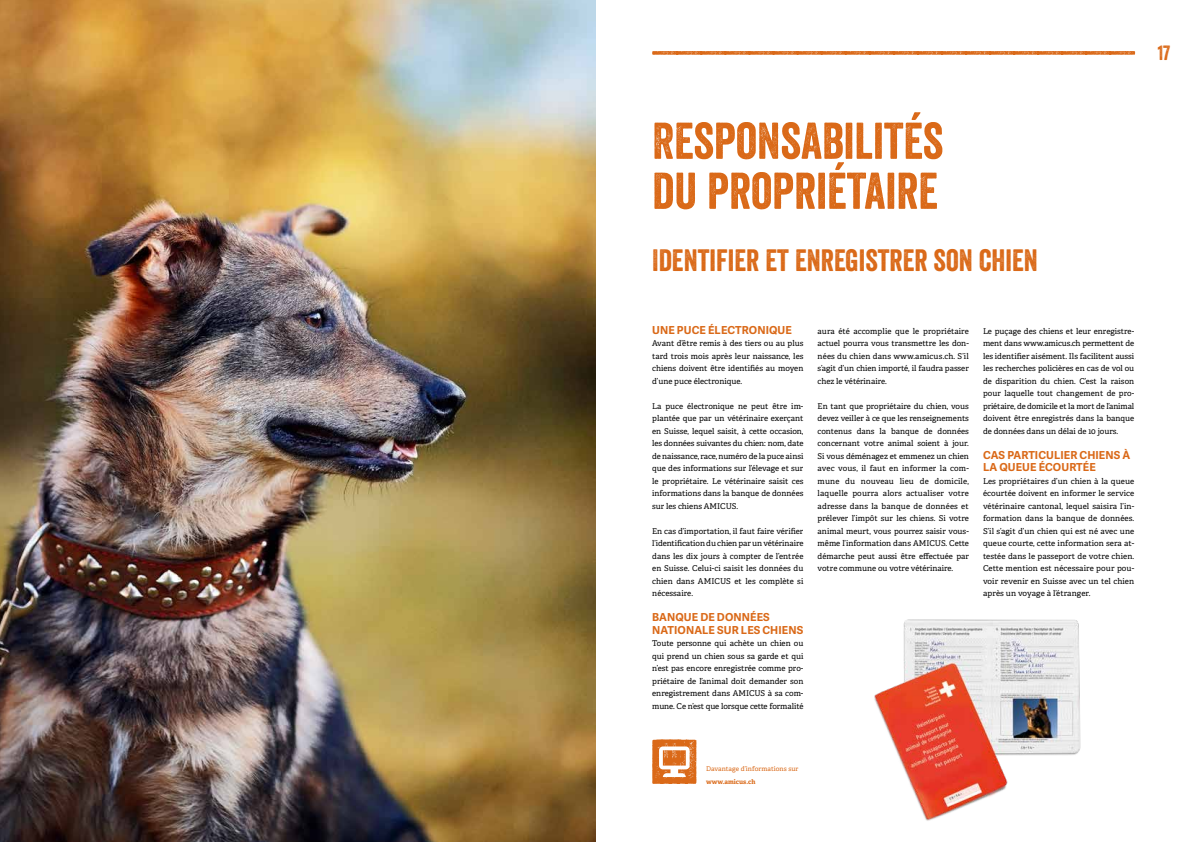
<style>
.page{position:relative;width:1191px;height:842px;background:#fff}
.page>*{position:absolute;margin:0;border:0;box-sizing:border-box;transform-origin:0 0}
.t1{font:50px/50px "Veneer";color:#da6918}
.t2{font:30px "Veneer";color:#da6918}
.t3{font:20px "Veneer";color:#da6918}
.t4{font:700 11px/12.5px "Adelle Sans";letter-spacing:.01em;color:#da6918}
.t5{font:8px/12.5px "Adelle Basic";color:#000;text-align:justify}
.t6{font:6.5px "Adelle Basic";letter-spacing:.01em;color:#da6918}
.t7{font:700 6.5px "Adelle Basic";color:#da6918}
</style>
<div class="page">
<svg style="left:652px;top:51px;width:483px;height:4px"></svg>
<svg style="left:652px;top:740px;width:44px;height:44px"></svg>
<img style="left:0;top:0;width:595px;height:842px">
<img style="left:874px;top:619px;width:207px;height:202px">
<h1 class="t1" style="left:652px;top:115px;width:292px">RESPONSABILITÉS<br>DU PROPRIÉTAIRE</h1>
<h2 class="t2" style="left:652px;top:242px;width:387px">IDENTIFIER ET ENREGISTRER SON CHIEN</h2>
<h3 class="t4" style="left:652px;top:323px;width:141px">UNE PUCE ÉLECTRONIQUE</h3>
<p class="t5" style="left:652px;top:337px;width:153px">Avant d’être remis à des tiers ou au plus tard trois mois après leur naissance, les chiens doivent être identifiés au moyen d’une puce électronique.</p>
<p class="t5" style="left:652px;top:400px;width:153px">La puce électronique ne peut être im&shy;plantée que par un vétérinaire exerçant en Suisse, lequel saisit, à cette occasion, les données suivantes du chien: nom, date de naissance, race, numéro de la puce ainsi que des informations sur l’élevage et sur le propriétaire. Le vétérinaire saisit ces informations dans la banque de données sur les chiens AMICUS.</p>
<p class="t5" style="left:652px;top:525px;width:153px">En cas d’importation, il faut faire vérifier l’identification du chien par un vétérinaire dans les dix jours à compter de l’entrée en Suisse. Celui-ci saisit les données du chien dans AMICUS et les complète si nécessaire.</p>
<h3 class="t4" style="left:652px;top:611px;width:152px">BANQUE DE DONNÉES<br>NATIONALE SUR LES CHIENS</h3>
<p class="t5" style="left:652px;top:637px;width:153px">Toute personne qui achète un chien ou qui prend un chien sous sa garde et qui n’est pas encore enregistrée comme pro&shy;priétaire de l’animal doit demander son enregistrement dans AMICUS à sa com&shy;mune. Ce n’est que lorsque cette formalité</p>
<p class="t5" style="left:817px;top:325px;width:153px">aura été accomplie que le propriétaire actuel pourra vous transmettre les don&shy;nées du chien dans www.amicus.ch. S’il s’agit d’un chien importé, il faudra passer chez le vétérinaire.</p>
<p class="t5" style="left:817px;top:400px;width:153px">En tant que propriétaire du chien, vous devez veiller à ce que les renseignements contenus dans la banque de données concernant votre animal soient à jour.<br>Si vous déménagez et emmenez un chien avec vous, il faut en informer la com&shy;mune du nouveau lieu de domicile, laquelle pourra alors actualiser votre adresse dans la banque de données et prélever l’impôt sur les chiens. Si votre animal meurt, vous pourrez saisir vous&shy;même l’information dans AMICUS. Cette démarche peut aussi être effectuée par votre commune ou votre vétérinaire.</p>
<p class="t5" style="left:983px;top:325px;width:153px">Le puçage des chiens et leur enregistre&shy;ment dans www.amicus.ch permettent de les identifier aisément. Ils facilitent aussi les recherches policières en cas de vol ou de disparition du chien. C’est la raison pour laquelle tout changement de pro&shy;priétaire, de domicile et la mort de l’animal doivent être enregistrés dans la banque de données dans un délai de 10 jours.</p>
<h3 class="t4" style="left:983px;top:448px;width:149px">CAS PARTICULIER CHIENS À<br>LA QUEUE ÉCOURTÉE</h3>
<p class="t5" style="left:983px;top:475px;width:153px">Les propriétaires d’un chien à la queue écourtée doivent en informer le service vétérinaire cantonal, lequel saisira l’in&shy;formation dans la banque de données.<br>S’il s’agit d’un chien qui est né avec une queue courte, cette information sera at&shy;testée dans le passeport de votre chien.<br>Cette mention est nécessaire pour pou&shy;voir revenir en Suisse avec un tel chien après un voyage à l’étranger.</p>
<p class="t6" style="left:706px;top:765px;width:94px">Davantage d’informations sur</p>
<p class="t7" style="left:706px;top:777px;width:51px">www.amicus.ch</p>
<h3 class="t3" style="left:1157px;top:41px;width:14px">17</h3>
</div>
